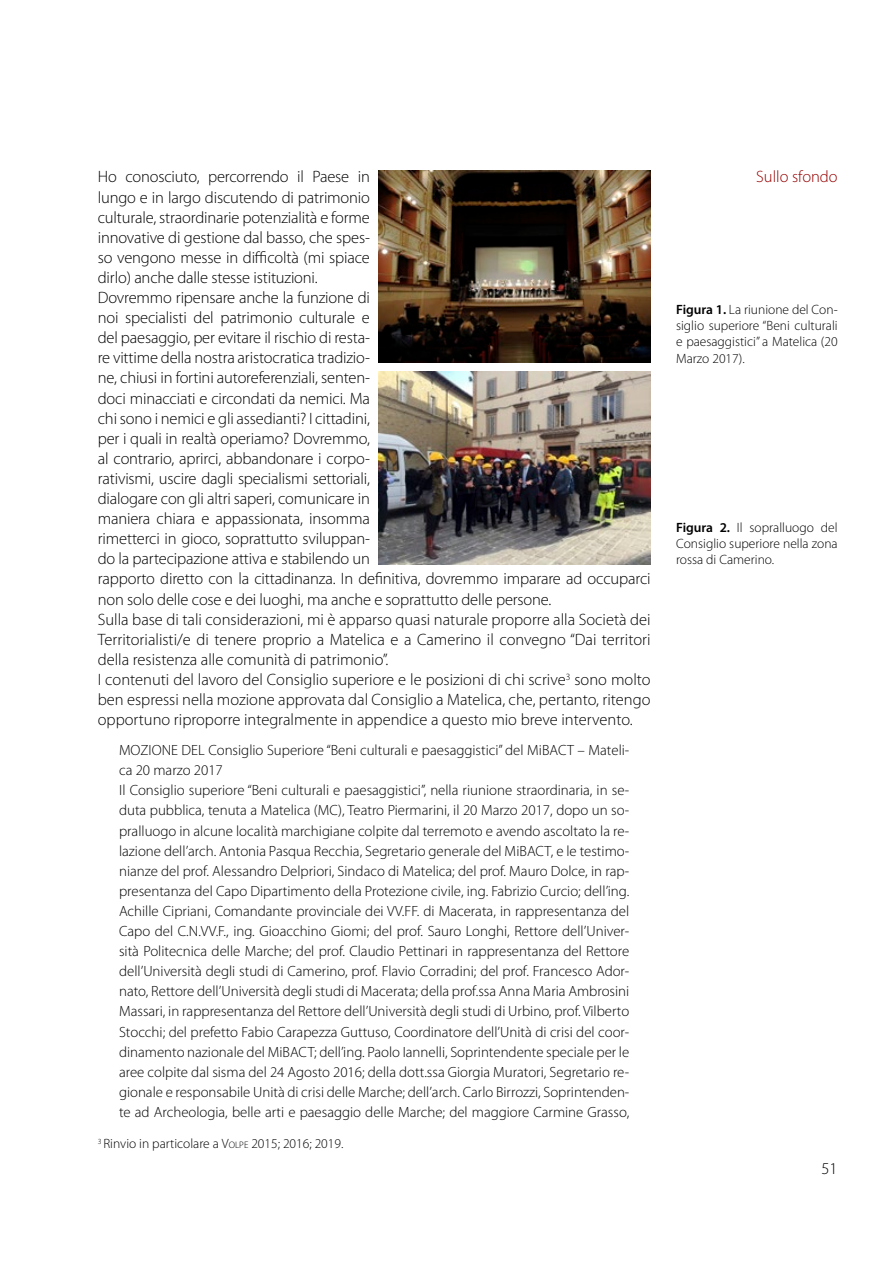
<style>
.page{position:relative;width:893px;height:1263px;background:#fff}
.page>*{position:absolute;margin:0;border:0;box-sizing:border-box;transform-origin:0 0}
.t1{font:300 16.5px/20.1px "Myriad Pro";letter-spacing:-.01em;color:#000}
.t2{font:300 16.5px "Myriad Pro";color:#950000}
.t3{font:300 14.85px/20.1px "Myriad Pro";color:#000}
.t4{font:300 13.5px/16.2px "Myriad Pro";color:#000;text-align:justify}
.s1{font-style:inherit}
.s2{font-size:9.45px}
.s3{font-weight:600}
</style>
<div class="page">
<img style="left:378px;top:170px;width:273px;height:193px">
<img style="left:378px;top:371px;width:273px;height:193px">
<p class="t1" style="left:98px;top:167px;width:274px">Ho conosciuto, percorrendo il Paese in</p>
<p class="t2" style="left:756px;top:168px;width:83px">Sullo sfondo</p>
<p class="t1" style="left:98px;top:187px;width:554px">lungo e in largo discutendo di patrimonio<br>culturale, straordinarie potenzialità e forme<br>innovative di gestione dal basso, che spes-<br>so vengono messe in difficoltà (mi spiace<br>dirlo) anche dalle stesse istituzioni.<br>Dovremmo ripensare anche la funzione di<br>noi specialisti del patrimonio culturale e<br>del paesaggio, per evitare il rischio di resta-<br>re vittime della nostra aristocratica tradizio-<br>ne, chiusi in fortini autoreferenziali, senten-<br>doci minacciati e circondati da nemici. Ma<br>chi sono i nemici e gli assedianti? I cittadini,<br>per i quali in realtà operiamo? Dovremmo,<br>al contrario, aprirci, abbandonare i corpo-<br>rativismi, uscire dagli specialismi settoriali,<br>dialogare con gli altri saperi, comunicare in<br>maniera chiara e appassionata, insomma<br>rimetterci in gioco, soprattutto sviluppan-<br>do la partecipazione attiva e stabilendo un<br>rapporto diretto con la cittadinanza. In definitiva, dovremmo imparare ad occuparci non solo delle cose e dei luoghi, ma anche e soprattutto delle persone.<br>Sulla base di tali considerazioni, mi è apparso quasi naturale proporre alla Società dei Territorialisti/e di tenere proprio a Matelica e a Camerino il convegno “Dai territori della resistenza alle comunità di patrimonio”.<br>I contenuti del lavoro del Consiglio superiore e le posizioni di chi scrive<sup>3</sup> sono molto ben espressi nella mozione approvata dal Consiglio a Matelica, che, pertanto, ritengo opportuno riproporre integralmente in appendice a questo mio breve intervento.</p>
<p class="t3" style="left:119px;top:740px;width:512px">MOZIONE DEL Consiglio Superiore “Beni culturali e paesaggistici” del MiBACT – Mateli&shy;ca 20 marzo 2017<br>Il Consiglio superiore “Beni culturali e paesaggistici”, nella riunione straordinaria, in se&shy;duta pubblica, tenuta a Matelica (MC), Teatro Piermarini, il 20 Marzo 2017, dopo un so&shy;pralluogo in alcune località marchigiane colpite dal terremoto e avendo ascoltato la re&shy;lazione dell’arch. Antonia Pasqua Recchia, Segretario generale del MiBACT, e le testimo&shy;nianze del prof. Alessandro Delpriori, Sindaco di Matelica; del prof. Mauro Dolce, in rap&shy;presentanza del Capo Dipartimento della Protezione civile, ing. Fabrizio Curcio; dell’ing.<br>Achille Cipriani, Comandante provinciale dei VV.FF. di Macerata, in rappresentanza del Capo del C.N.VV.F., ing. Gioacchino Giomi; del prof. Sauro Longhi, Rettore dell’Univer&shy;sità Politecnica delle Marche; del prof. Claudio Pettinari in rappresentanza del Rettore dell’Università degli studi di Camerino, prof. Flavio Corradini; del prof. Francesco Ador&shy;nato, Rettore dell’Università degli studi di Macerata; della prof.ssa Anna Maria Ambrosini Massari, in rappresentanza del Rettore dell’Università degli studi di Urbino, prof. Vilberto Stocchi; del prefetto Fabio Carapezza Guttuso, Coordinatore dell’Unità di crisi del coor&shy;dinamento nazionale del MiBACT; dell’ing. Paolo Iannelli, Soprintendente speciale per le aree colpite dal sisma del 24 Agosto 2016; della dott.ssa Giorgia Muratori, Segretario re&shy;gionale e responsabile Unità di crisi delle Marche; dell’arch. Carlo Birrozzi, Soprintenden&shy;te ad Archeologia, belle arti e paesaggio delle Marche; del maggiore Carmine Grasso,</p>
<p class="t4" style="left:98px;top:1136px;width:247px"><sup>3</sup> Rinvio in particolare a <span class="s1">V</span><span class="s2">olpe</span> <span class="s1">2015; 2016; 2019</span>.</p>
<p class="t4" style="left:676px;top:302px;width:163px"><span class="s3">Figura 1.</span> La riunione del Con&shy;siglio superiore “Beni culturali e paesaggistici” a Matelica (20<br>Marzo 2017).</p>
<p class="t4" style="left:676px;top:520px;width:163px"><span class="s3">Figura 2.</span> Il sopralluogo del Consiglio superiore nella zona rossa di Camerino.</p>
<p class="t1" style="left:822px;top:1158px;width:18px">51</p>
</div>
